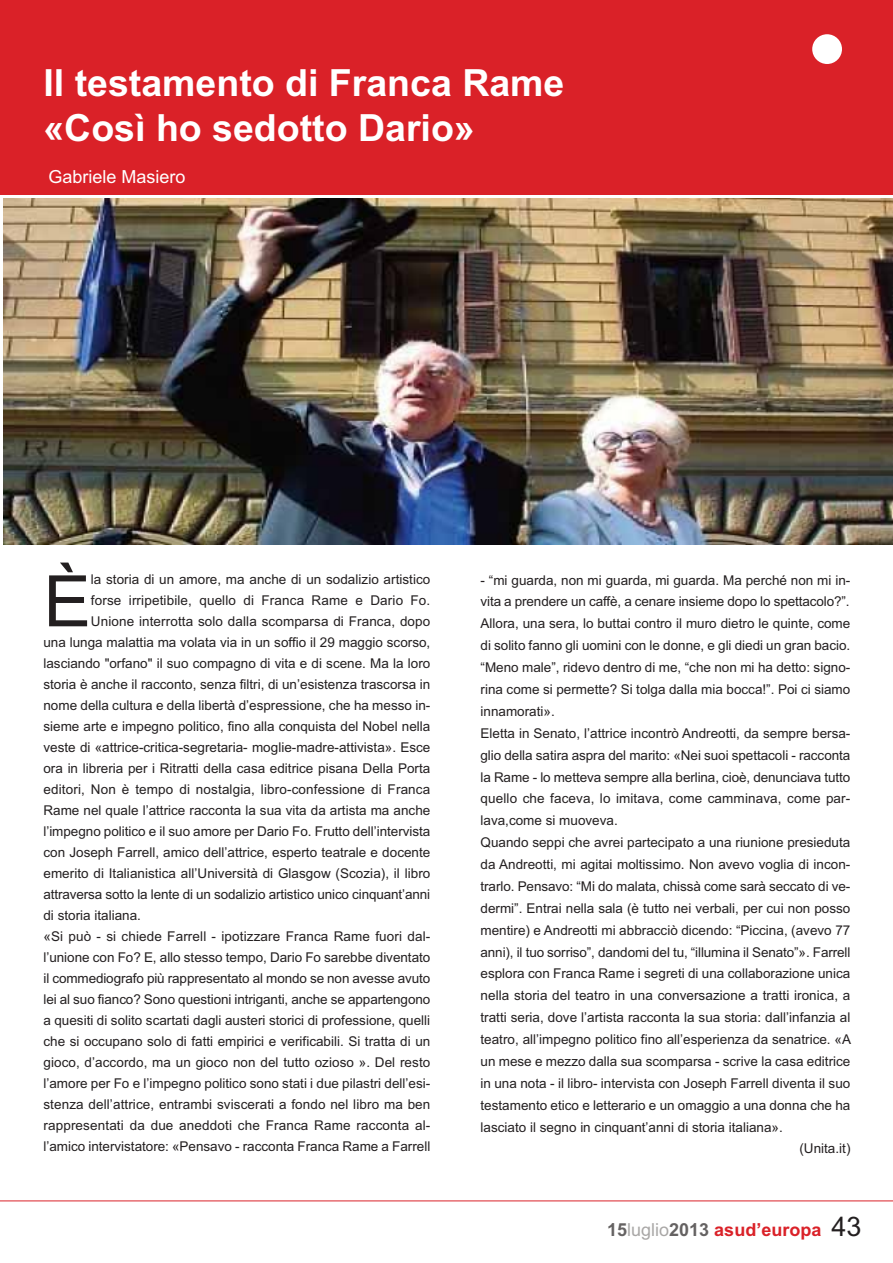
<style>
.page{position:relative;width:893px;height:1263px;background:#fff}
.page>*{position:absolute;margin:0;border:0;box-sizing:border-box;transform-origin:0 0}
.t1{font:71.1px "Arial";color:#231f20}
.t2{font:700 37.5px/45px "Arial";color:#fff}
.t3{font:700 18px "Arial";color:#da2128}
.t4{font:18px "Arial";color:#fff}
.t5{font:13.5px "Arial";color:#231f20}
.s1{color:#656262}
.s2{font-weight:400;color:#a9a7a6}
.s3{font-weight:400;font-size:27px;color:#231f20}
</style>
<div class="page">
<div style="left:0;top:0;width:892px;height:194px;background:#da2128"></div>
<hr style="left:0;top:1201px;width:892px;height:1px;background:#da2128">
<div style="left:812px;top:34px;width:30px;height:30px;background:#fff;border-radius:50%"></div>
<img style="left:3px;top:198px;width:889px;height:346px">
<h2 class="t2" style="left:43px;top:64px;width:522px">Il testamento di Franca Rame «Così ho sedotto Dario»</h2>
<h3 class="t4" style="left:48px;top:171px;width:138px">Gabriele Masiero</h3>
<h1 class="t1" style="left:43px;top:575px;width:49px">È</h1>
<p class="t5" style="left:91px;top:575px;width:341px">la storia di un amore, ma anche di un sodalizio artistico</p>
<p class="t5" style="left:91px;top:596px;width:341px">forse irripetibile, quello di Franca Rame e Dario Fo.</p>
<p class="t5" style="left:91px;top:617px;width:341px">Unione interrotta solo dalla scomparsa di Franca, dopo</p>
<p class="t5" style="left:43px;top:638px;width:388px">una lunga malattia ma volata via in un soffio il 29 maggio scorso,</p>
<p class="t5" style="left:43px;top:659px;width:388px">lasciando "orfano" il suo compagno di vita e di scene. Ma la loro</p>
<p class="t5" style="left:43px;top:680px;width:388px">storia è anche il racconto, senza filtri, di un’esistenza trascorsa in</p>
<p class="t5" style="left:43px;top:701px;width:388px">nome della cultura e della libertà d’espressione, che ha messo in-</p>
<p class="t5" style="left:43px;top:722px;width:388px">sieme arte e impegno politico, fino alla conquista del Nobel nella</p>
<p class="t5" style="left:43px;top:743px;width:388px">veste di «attrice-critica-segretaria- moglie-madre-attivista». Esce</p>
<p class="t5" style="left:43px;top:764px;width:388px">ora in libreria per i Ritratti della casa editrice pisana Della Porta</p>
<p class="t5" style="left:43px;top:785px;width:388px">editori, Non è tempo di nostalgia, libro-confessione di Franca</p>
<p class="t5" style="left:43px;top:806px;width:388px">Rame nel quale l’attrice racconta la sua vita da artista ma anche</p>
<p class="t5" style="left:43px;top:827px;width:388px">l’impegno politico e il suo amore per Dario Fo. Frutto dell’intervista</p>
<p class="t5" style="left:43px;top:848px;width:388px">con Joseph Farrell, amico dell’attrice, esperto teatrale e docente</p>
<p class="t5" style="left:43px;top:869px;width:388px">emerito di Italianistica all’Università di Glasgow (Scozia), il libro</p>
<p class="t5" style="left:43px;top:890px;width:388px">attraversa sotto la lente di un sodalizio artistico unico cinquant’anni</p>
<p class="t5" style="left:43px;top:911px;width:99px">di storia italiana.</p>
<p class="t5" style="left:43px;top:932px;width:388px">«Si può - si chiede Farrell - ipotizzare Franca Rame fuori dal-</p>
<p class="t5" style="left:43px;top:953px;width:388px">l’unione con Fo? E, allo stesso tempo, Dario Fo sarebbe diventato</p>
<p class="t5" style="left:43px;top:974px;width:388px">il commediografo più rappresentato al mondo se non avesse avuto</p>
<p class="t5" style="left:43px;top:995px;width:388px">lei al suo fianco? Sono questioni intriganti, anche se appartengono</p>
<p class="t5" style="left:43px;top:1016px;width:388px">a quesiti di solito scartati dagli austeri storici di professione, quelli</p>
<p class="t5" style="left:43px;top:1036px;width:388px">che si occupano solo di fatti empirici e verificabili. Si tratta di un</p>
<p class="t5" style="left:43px;top:1057px;width:388px">gioco, d’accordo, ma un gioco non del tutto ozioso ». Del resto</p>
<p class="t5" style="left:43px;top:1078px;width:388px">l’amore per Fo e l’impegno politico sono stati i due pilastri dell’esi-</p>
<p class="t5" style="left:43px;top:1099px;width:388px">stenza dell’attrice, entrambi sviscerati a fondo nel libro ma ben</p>
<p class="t5" style="left:43px;top:1120px;width:388px">rappresentati da due aneddoti che Franca Rame racconta al-</p>
<p class="t5" style="left:43px;top:1141px;width:388px">l’amico intervistatore: «Pensavo - racconta Franca Rame a Farrell</p>
<p class="t5" style="left:480px;top:575px;width:371px">- “mi guarda, non mi guarda, mi guarda. Ma perché non mi in-</p>
<p class="t5" style="left:480px;top:597px;width:370px">vita a prendere un caffè, a cenare insieme dopo lo spettacolo?”.</p>
<p class="t5" style="left:480px;top:619px;width:371px">Allora, una sera, lo buttai contro il muro dietro le quinte, come</p>
<p class="t5" style="left:480px;top:641px;width:371px">di solito fanno gli uomini con le donne, e gli diedi un gran bacio.</p>
<p class="t5" style="left:480px;top:662px;width:371px">“Meno male”, ridevo dentro di me, “che non mi ha detto: signo-</p>
<p class="t5" style="left:480px;top:684px;width:371px">rina come si permette? Si tolga dalla mia bocca!”. Poi ci siamo</p>
<p class="t5" style="left:480px;top:706px;width:76px">innamorati».</p>
<p class="t5" style="left:480px;top:728px;width:371px">Eletta in Senato, l’attrice incontrò Andreotti, da sempre bersa-</p>
<p class="t5" style="left:480px;top:750px;width:371px">glio della satira aspra del marito: «Nei suoi spettacoli - racconta</p>
<p class="t5" style="left:480px;top:772px;width:371px">la Rame - lo metteva sempre alla berlina, cioè, denunciava tutto</p>
<p class="t5" style="left:480px;top:794px;width:371px">quello che faceva, lo imitava, come camminava, come par-</p>
<p class="t5" style="left:480px;top:816px;width:139px">lava,come si muoveva.</p>
<p class="t5" style="left:480px;top:837px;width:371px">Quando seppi che avrei partecipato a una riunione presieduta</p>
<p class="t5" style="left:480px;top:859px;width:371px">da Andreotti, mi agitai moltissimo. Non avevo voglia di incon-</p>
<p class="t5" style="left:480px;top:881px;width:371px">trarlo. Pensavo: “Mi do malata, chissà come sarà seccato di ve-</p>
<p class="t5" style="left:480px;top:903px;width:371px">dermi”. Entrai nella sala (è tutto nei verbali, per cui non posso</p>
<p class="t5" style="left:480px;top:925px;width:371px">mentire) e Andreotti mi abbracciò dicendo: “Piccina, (avevo 77</p>
<p class="t5" style="left:480px;top:947px;width:371px">anni), il tuo sorriso”, dandomi del tu, “illumina il Senato”». Farrell</p>
<p class="t5" style="left:480px;top:969px;width:371px">esplora con Franca Rame i segreti di una collaborazione unica</p>
<p class="t5" style="left:480px;top:991px;width:371px">nella storia del teatro in una conversazione a tratti ironica, a</p>
<p class="t5" style="left:480px;top:1013px;width:371px">tratti seria, dove l’artista racconta la sua storia: dall’infanzia al</p>
<p class="t5" style="left:480px;top:1034px;width:372px">teatro, all’impegno politico fino all’esperienza da senatrice. «A</p>
<p class="t5" style="left:480px;top:1056px;width:371px">un mese e mezzo dalla sua scomparsa - scrive la casa editrice</p>
<p class="t5" style="left:480px;top:1078px;width:371px">in una nota - il libro- intervista con Joseph Farrell diventa il suo</p>
<p class="t5" style="left:480px;top:1100px;width:371px">testamento etico e letterario e un omaggio a una donna che ha</p>
<p class="t5" style="left:480px;top:1122px;width:304px">lasciato il segno in cinquant’anni di storia italiana».</p>
<p class="t5" style="left:799px;top:1144px;width:52px">(Unita.it)</p>
<h3 class="t3" style="left:607px;top:1223px;width:256px"><span class="s1">15</span><span class="s2">luglio</span><span class="s1">2013</span> asud’europa <span class="s3">43</span></h3>
</div>
